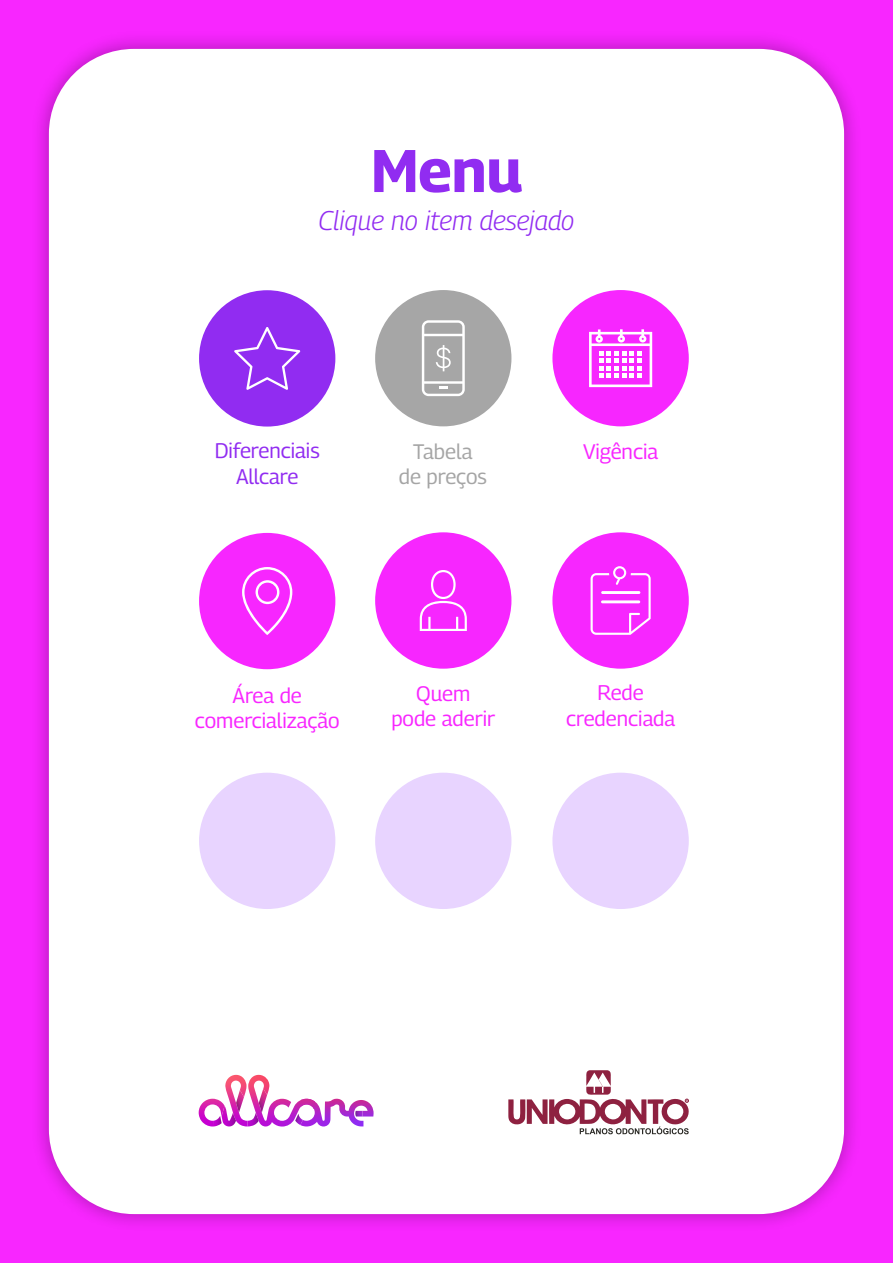
<style>
.page{position:relative;width:893px;height:1263px;background:#f826ff}
.page>*{position:absolute;margin:0;border:0;box-sizing:border-box;transform-origin:0 0}
.t1{font:700 60px "Georama";color:#912cf1}
.t2{font:italic 300 27px "Georama";color:#912cf1}
.t3{font:21px/25.2px "Georama";color:#f826ff;text-align:center}
.t4{font:21px/25.2px "Georama";color:#912cf1;text-align:center}
.t5{font:21px/25.2px "Georama";color:#a5a5a5;text-align:center}
</style>
<div class="page">
<div style="left:30px;top:30px;width:833px;height:1203px;background:#000;opacity:.3"></div>
<div style="left:49px;top:49px;width:795px;height:1165px;background:#fff;border-radius:85px"></div>
<svg style="left:214px;top:1110px;width:8px;height:16px"></svg>
<img style="left:222px;top:1106px;width:14px;height:20px">
<svg style="left:355px;top:1111px;width:8px;height:5px"></svg>
<img style="left:236px;top:1090px;width:8px;height:23px">
<svg style="left:247px;top:1075px;width:68px;height:51px"></svg>
<div style="left:552px;top:773px;width:137px;height:136px;background:#e8d4ff;border-radius:50%"></div>
<div style="left:199px;top:290px;width:136px;height:137px;background:#912cf1;border-radius:50%"></div>
<svg style="left:234px;top:327px;width:66px;height:63px"></svg>
<div style="left:552px;top:532px;width:137px;height:137px;background:#f726ff;border-radius:50%"></div>
<svg style="left:591px;top:566px;width:60px;height:69px"></svg>
<div style="left:375px;top:532px;width:136px;height:137px;background:#f726ff;border-radius:50%"></div>
<svg style="left:420px;top:570px;width:47px;height:61px"></svg>
<div style="left:375px;top:290px;width:136px;height:136px;background:#a6a6a6;border-radius:50%"></div>
<svg style="left:422px;top:320px;width:43px;height:76px"></svg>
<svg style="left:508px;top:1070px;width:181px;height:64px"></svg>
<div style="left:375px;top:773px;width:136px;height:136px;background:#e8d4ff;border-radius:50%"></div>
<div style="left:199px;top:773px;width:136px;height:136px;background:#e8d4ff;border-radius:50%"></div>
<div style="left:552px;top:290px;width:137px;height:136px;background:#f726ff;border-radius:50%"></div>
<svg style="left:589px;top:329px;width:63px;height:58px"></svg>
<div style="left:199px;top:533px;width:136px;height:136px;background:#f726ff;border-radius:50%"></div>
<svg style="left:242px;top:567px;width:50px;height:68px"></svg>
<h1 class="t1" style="left:371px;top:127px;width:152px">Menu</h1>
<p class="t2" style="left:318px;top:201px;width:257px">Clique no item desejado</p>
<p class="t4" style="left:215px;top:438px;width:106px">Diferenciais<br>Allcare</p>
<p class="t5" style="left:399px;top:438px;width:89px">Tabela<br>de preços</p>
<p class="t3" style="left:583px;top:438px;width:77px">Vigência</p>
<p class="t3" style="left:195px;top:682px;width:146px">Área de comercialização</p>
<p class="t3" style="left:391px;top:680px;width:105px">Quem pode aderir</p>
<p class="t3" style="left:566px;top:680px;width:110px">Rede credenciada</p>
</div>
